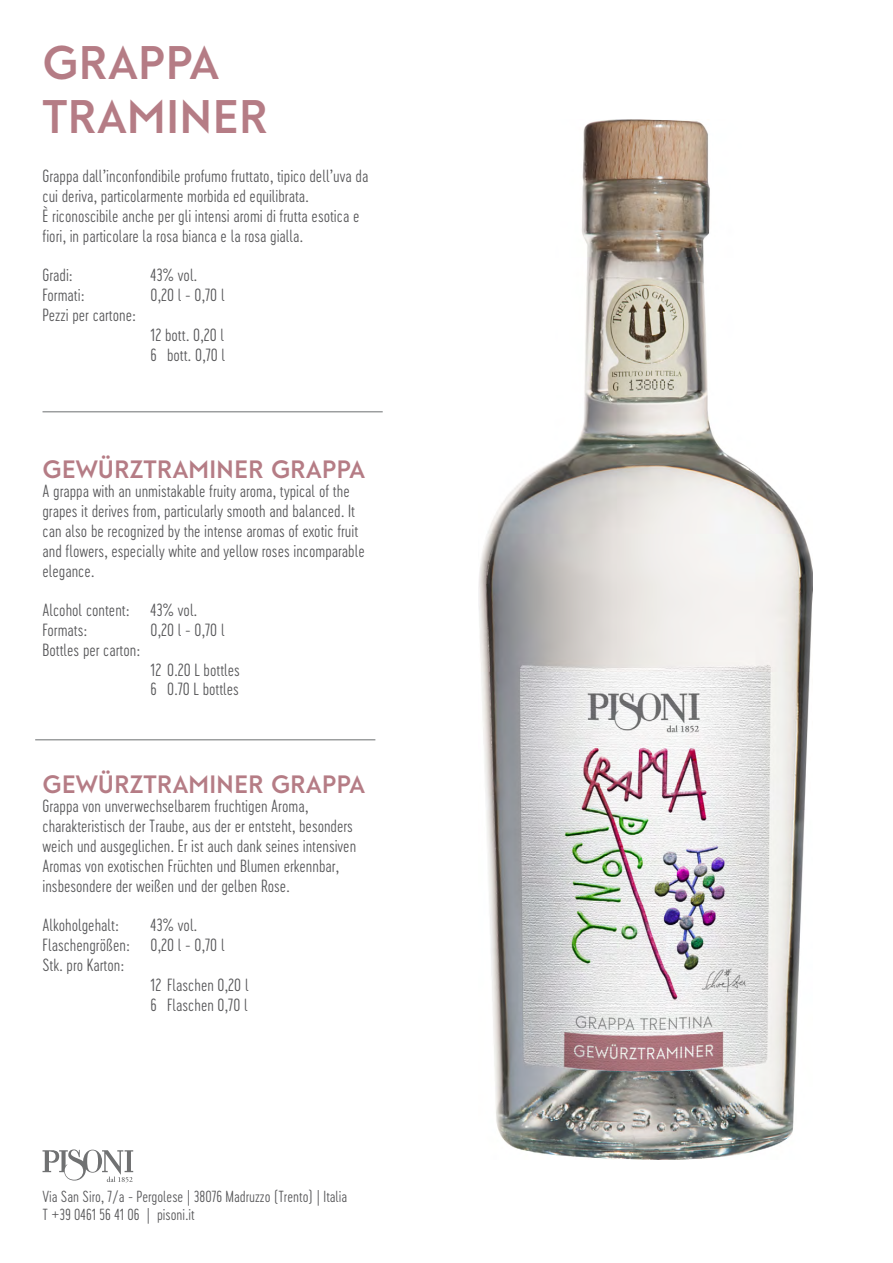
<style>
.page{position:relative;width:893px;height:1263px;background:#fff}
.page>*{position:absolute;margin:0;border:0;box-sizing:border-box;transform-origin:0 0}
.t1{font:800 45px/54px "Guess Sans";color:#b57c85}
.t2{font:800 24px "Guess Sans";color:#b57c85}
.t3{font:16.5px/19.8px "Cervo Neue Extra Light Neue";color:#58585a}
.t4{font:15px/18px "Cervo Neue Extra Light Neue";color:#58585a}
</style>
<div class="page">
<svg style="left:43px;top:1149px;width:90px;height:33px"></svg>
<hr style="left:43px;top:411px;width:340px;height:1px;background:#9c9e9f">
<hr style="left:35px;top:739px;width:340px;height:1px;background:#9c9e9f">
<img style="left:479px;top:119px;width:334px;height:1041px">
<h1 class="t1" style="left:43px;top:35px;width:227px">GRAPPA<br>TRAMINER</h1>
<p class="t3" style="left:43px;top:166px;width:327px">Grappa dall’inconfondibile profumo fruttato, tipico dell’uva da cui deriva, particolarmente morbida ed equilibrata.<br>È riconoscibile anche per gli intensi aromi di frutta esotica e fiori, in particolare la rosa bianca e la rosa gialla.</p>
<p class="t3" style="left:43px;top:265px;width:32px">Gradi:</p>
<p class="t3" style="left:151px;top:265px;width:48px">43% vol.</p>
<p class="t3" style="left:43px;top:285px;width:43px">Formati:</p>
<p class="t3" style="left:151px;top:285px;width:76px">0,20 l - 0,70 l</p>
<p class="t3" style="left:43px;top:305px;width:95px">Pezzi per cartone:</p>
<p class="t3" style="left:151px;top:325px;width:76px">12 bott. 0,20 l<br>6 bott. 0,70 l</p>
<h2 class="t2" style="left:43px;top:454px;width:324px">GEWÜRZTRAMINER GRAPPA</h2>
<p class="t3" style="left:43px;top:481px;width:324px">A grappa with an unmistakable fruity aroma, typical of the grapes it derives from, particularly smooth and balanced. It can also be recognized by the intense aromas of exotic fruit and flowers, especially white and yellow roses incomparable elegance.</p>
<p class="t3" style="left:43px;top:600px;width:88px">Alcohol content:</p>
<p class="t3" style="left:151px;top:600px;width:48px">43% vol.</p>
<p class="t3" style="left:43px;top:620px;width:46px">Formats:</p>
<p class="t3" style="left:151px;top:620px;width:76px">0,20 l - 0,70 l</p>
<p class="t3" style="left:43px;top:640px;width:99px">Bottles per carton:</p>
<p class="t3" style="left:151px;top:659px;width:91px">12 0.20 L bottles<br>6 0.70 L bottles</p>
<h2 class="t2" style="left:43px;top:769px;width:324px">GEWÜRZTRAMINER GRAPPA</h2>
<p class="t3" style="left:43px;top:796px;width:315px">Grappa von unverwechselbarem fruchtigen Aroma, charakteristisch der Traube, aus der er entsteht, besonders weich und ausgeglichen. Er ist auch dank seines intensiven Aromas von exotischen Früchten und Blumen erkennbar, insbesondere der weißen und der gelben Rose.</p>
<p class="t3" style="left:43px;top:915px;width:78px">Alkoholgehalt:</p>
<p class="t3" style="left:151px;top:915px;width:48px">43% vol.</p>
<p class="t3" style="left:43px;top:935px;width:89px">Flaschengrößen:</p>
<p class="t3" style="left:151px;top:935px;width:76px">0,20 l - 0,70 l</p>
<p class="t3" style="left:43px;top:955px;width:83px">Stk. pro Karton:</p>
<p class="t3" style="left:151px;top:974px;width:100px">12 Flaschen 0,20 l<br>6 Flaschen 0,70 l</p>
<p class="t4" style="left:43px;top:1188px;width:306px">Via San Siro, 7/a - Pergolese | 38076 Madruzzo (Trento) | Italia<br>T +39 0461 56 41 06 | pisoni.it</p>
</div>
